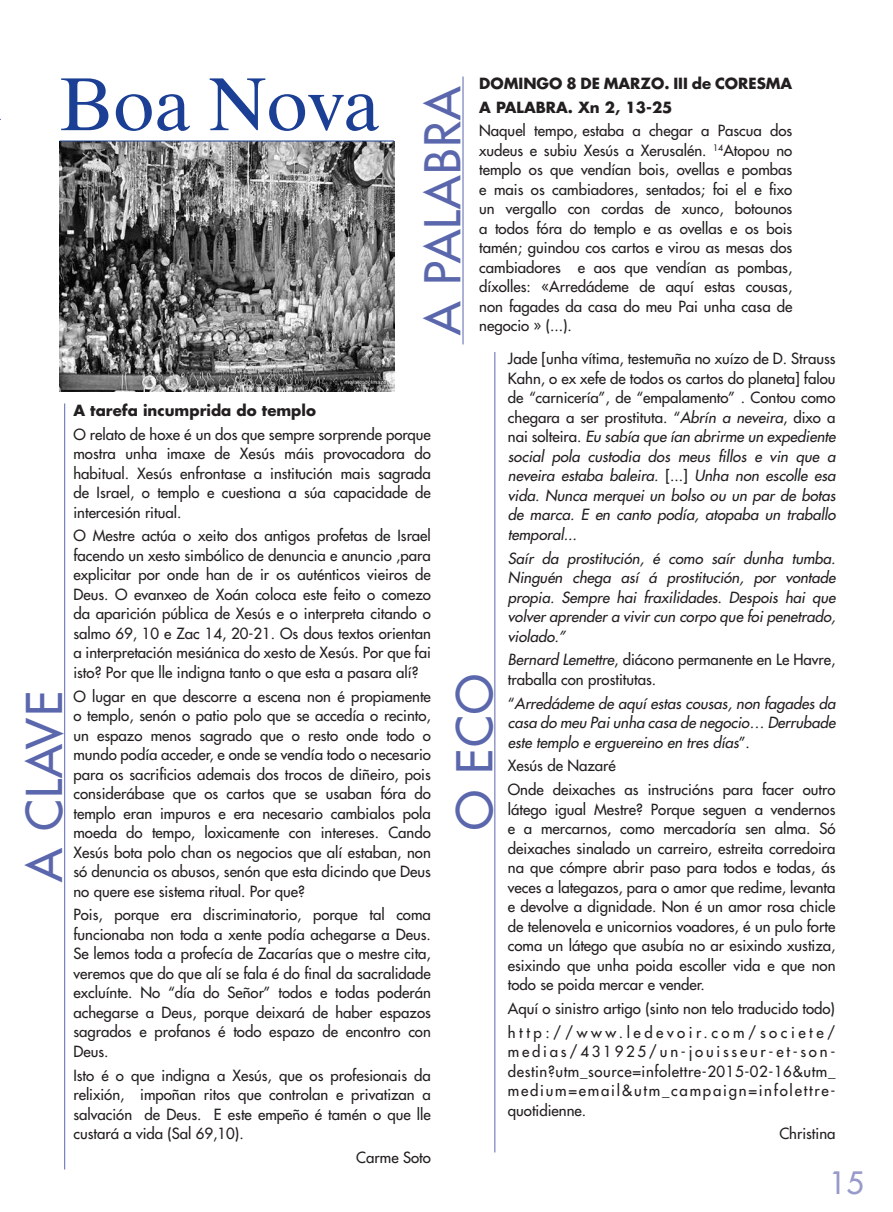
<style>
.page{position:relative;width:893px;height:1212px;background:#fff}
.page>*{position:absolute;margin:0;border:0;box-sizing:border-box;transform-origin:0 0}
.t1{font:75px "Times Ten LT Std";letter-spacing:-.01em;color:#1b3f94}
.t2{font:500 48px "Futura Std";letter-spacing:.03em;color:#5b67ad}
.t3{font:500 30px "Futura Std";color:#979aca}
.t4{font:500 15px/19.5px "Futura Std";color:#231f20;text-align:justify}
.t5{font:italic 500 15px/19.5px "Futura Std";color:#231f20;text-align:justify}
.t6{font:700 15px/23.7px "Futura Std";color:#231f20}
.s1{font-style:normal}
.s2{font-style:italic}
</style>
<div class="page">
<img style="left:60px;top:142px;width:334px;height:250px">
<hr style="left:60px;top:141px;width:334px;height:1px;background:#1b3f94">
<hr style="left:64px;top:403px;width:1px;height:766px;background:#5b67ad">
<hr style="left:495px;top:352px;width:1px;height:800px;background:#5b67ad">
<hr style="left:463px;top:77px;width:1px;height:267px;background:#5b67ad">
<h1 class="t1" style="left:60px;top:60px;width:322px">Boa Nova</h1>
<h2 class="t2" style="left:413px;top:335px;width:251px;rotate:-90deg">A PALABRA</h2>
<p class="t6" style="left:479px;top:71px;width:315px">DOMINGO 8 DE MARZO. III de CORESMA<br>A PALABRA. Xn 2, 13-25</p>
<p class="t4" style="left:479px;top:121px;width:315px">Naquel tempo, estaba a chegar a Pascua dos xudeus e subiu Xesús a Xerusalén. <sup>14</sup>Atopou no templo os que vendían bois, ovellas e pombas e mais os cambiadores, sentados; foi el e fixo un vergallo con cordas de xunco, botounos a todos fóra do templo e as ovellas e os bois tamén; guindou cos cartos e virou as mesas dos cambiadores e aos que vendían as pombas, díxolles: «Arredádeme de aquí estas cousas, non fagades da casa do meu Pai unha casa de negocio » (...).</p>
<h2 class="t2" style="left:15px;top:881px;width:192px;rotate:-90deg">A CLAVE</h2>
<p class="t6" style="left:73px;top:398px;width:244px">A tarefa incumprida do templo</p>
<p class="t4" style="left:73px;top:424px;width:359px">O relato de hoxe é un dos que sempre sorprende porque mostra unha imaxe de Xesús máis provocadora do habitual. Xesús enfrontase a institución mais sagrada de Israel, o templo e cuestiona a súa capacidade de intercesión ritual.</p>
<p class="t4" style="left:73px;top:526px;width:359px">O Mestre actúa o xeito dos antigos profetas de Israel facendo un xesto simbólico de denuncia e anuncio ,para explicitar por onde han de ir os auténticos vieiros de Deus. O evanxeo de Xoán coloca este feito o comezo da aparición pública de Xesús e o interpreta citando o salmo 69, 10 e Zac 14, 20-21. Os dous textos orientan a interpretación mesiánica do xesto de Xesús. Por que fai isto? Por que lle indigna tanto o que esta a pasara alí?</p>
<p class="t4" style="left:73px;top:686px;width:359px">O lugar en que descorre a escena non é propiamente o templo, senón o patio polo que se accedía o recinto, un espazo menos sagrado que o resto onde todo o mundo podía acceder, e onde se vendía todo o necesario para os sacrificios ademais dos trocos de diñeiro, pois considerábase que os cartos que se usaban fóra do templo eran impuros e era necesario cambialos pola moeda do tempo, loxicamente con intereses. Cando Xesús bota polo chan os negocios que alí estaban, non só denuncia os abusos, senón que esta dicindo que Deus no quere ese sistema ritual. Por que?</p>
<p class="t4" style="left:73px;top:905px;width:359px">Pois, porque era discriminatorio, porque tal coma funcionaba non toda a xente podía achegarse a Deus.<br>Se lemos toda a profecía de Zacarías que o mestre cita, veremos que do que alí se fala é do final da sacralidade excluínte. No “día do Señor” todos e todas poderán achegarse a Deus, porque deixará de haber espazos sagrados e profanos é todo espazo de encontro con Deus.</p>
<p class="t4" style="left:73px;top:1065px;width:359px">Isto é o que indigna a Xesús, que os profesionais da relixión, impoñan ritos que controlan e privatizan a salvación de Deus. E este empeño é tamén o que lle custará a vida (Sal 69,10).</p>
<p class="t4" style="left:356px;top:1148px;width:76px">Carme Soto</p>
<h2 class="t2" style="left:445px;top:830px;width:157px;rotate:-90deg">O ECO</h2>
<p class="t5" style="left:508px;top:349px;width:329px"><span class="s1">Jade [unha vítima, testemuña no xuízo de D. Strauss Kahn, o ex xefe de todos os cartos do planeta] falou de “carnicería”, de “empalamento” . Contou como chegara a ser prostituta. “</span>Abrín a neveira<span class="s1">, dixo a nai solteira.</span> Eu sabía que ían abrirme un expediente social pola custodia dos meus fillos e vin que a neveira estaba baleira. <span class="s1">[...]</span> Unha non escolle esa vida. Nunca merquei un bolso ou un par de botas de marca. E en canto podía, atopaba un traballo temporal...</p>
<p class="t5" style="left:508px;top:549px;width:329px">Saír da prostitución, é como saír dunha tumba.<br>Ninguén chega así á prostitución, por vontade propia. Sempre hai fraxilidades. Despois hai que volver aprender a vivir cun corpo que foi penetrado, violado.”</p>
<p class="t4" style="left:508px;top:650px;width:329px"><span class="s2">Bernard Lemettre</span>, diácono permanente en Le Havre, traballa con prostitutas.</p>
<p class="t5" style="left:508px;top:694px;width:329px"><span class="s1">“</span>Arredádeme de aquí estas cousas, non fagades da casa do meu Pai unha casa de negocio… Derrubade este templo e erguereino en tres días<span class="s1">”.</span></p>
<p class="t4" style="left:508px;top:754px;width:329px;line-height:23.7px">Xesús de Nazaré<br>Onde deixaches as instrucións para facer outro</p>
<p class="t4" style="left:508px;top:799px;width:329px">látego igual Mestre? Porque seguen a vendernos e a mercarnos, como mercadoría sen alma. Só deixaches sinalado un carreiro, estreita corredoira na que cómpre abrir paso para todos e todas, ás veces a lategazos, para o amor que redime, levanta e devolve a dignidade. Non é un amor rosa chicle de telenovela e unicornios voadores, é un pulo forte coma un látego que asubía no ar esixindo xustiza, esixindo que unha poida escoller vida e que non todo se poida mercar e vender.</p>
<p class="t4" style="left:508px;top:996px;width:329px;line-height:23.7px">Aquí o sinistro artigo (sinto non telo traducido todo) http://www.ledevoir.com/societe/</p>
<p class="t4" style="left:508px;top:1042px;width:329px">medias/431925/un-jouisseur-et-son&shy;destin?utm_source=infolettre-2015-02-16&amp;utm_ medium=email&amp;utm_campaign=infolettre&shy;quotidienne.</p>
<p class="t4" style="left:779px;top:1124px;width:58px">Christina</p>
<h3 class="t3" style="left:829px;top:1164px;width:36px">15</h3>
</div>
